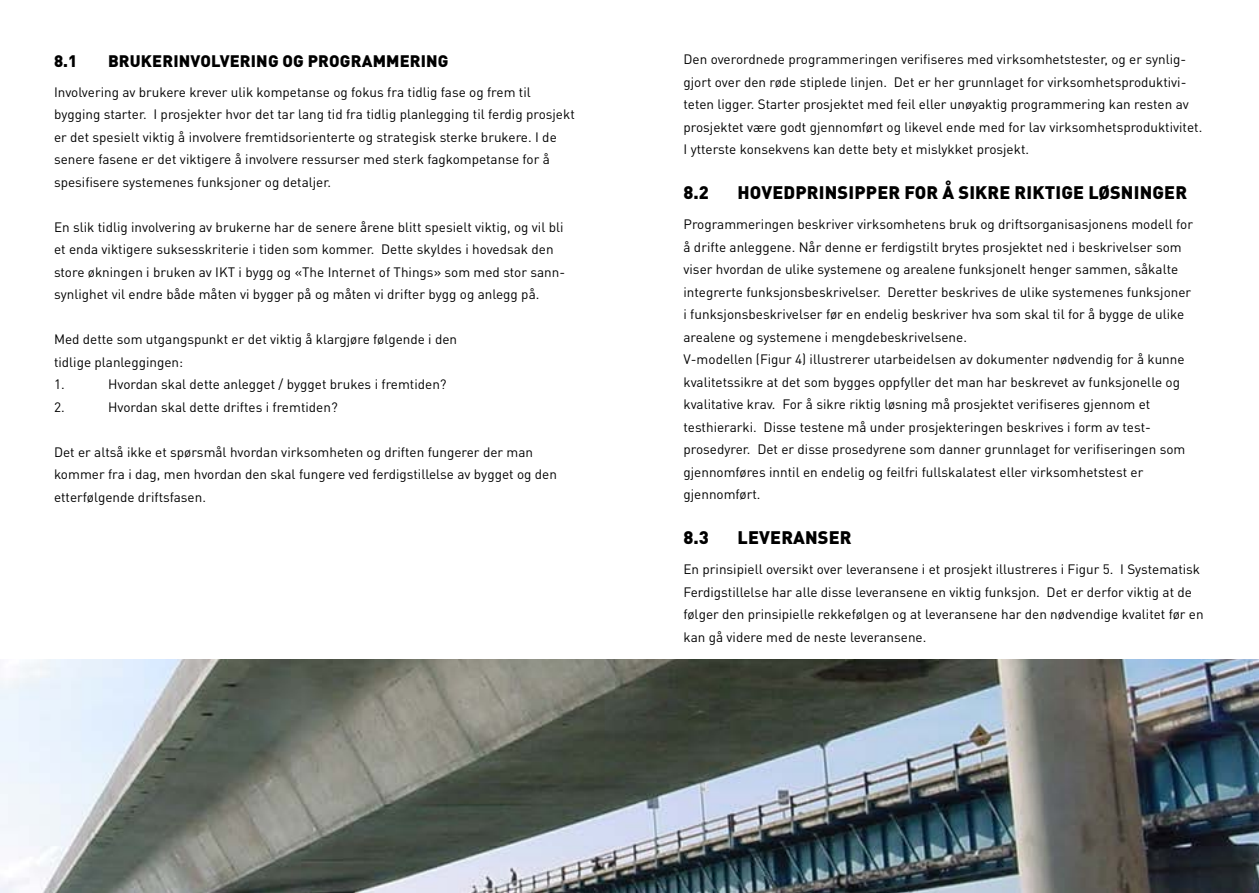
<style>
.page{position:relative;width:1259px;height:893px;background:#fff}
.page>*{position:absolute;margin:0;border:0;box-sizing:border-box;transform-origin:0 0}
.t1{font:900 18px "DIN Pro";letter-spacing:.01em;color:#000}
.t2{font:900 16.5px "DIN Pro";letter-spacing:.01em;color:#000}
.t3{font:13.5px/22.5px "DIN Pro";color:#000}
</style>
<div class="page">
<img style="left:0;top:660px;width:1259px;height:233px">
<p class="t2" style="left:54px;top:49px;width:25px">8.1</p>
<p class="t2" style="left:108px;top:49px;width:342px">BRUKERINVOLVERING OG PROGRAMMERING</p>
<p class="t3" style="left:54px;top:80px;width:522px">Involvering av brukere krever ulik kompetanse og fokus fra tidlig fase og frem til bygging starter. I prosjekter hvor det tar lang tid fra tidlig planlegging til ferdig prosjekt er det spesielt viktig å involvere fremtidsorienterte og strategisk sterke brukere. I de senere fasene er det viktigere å involvere ressurser med sterk fagkompetanse for å spesifisere systemenes funksjoner og detaljer.</p>
<p class="t3" style="left:54px;top:215px;width:513px">En slik tidlig involvering av brukerne har de senere årene blitt spesielt viktig, og vil bli et enda viktigere suksesskriterie i tiden som kommer. Dette skyldes i hovedsak den store økningen i bruken av IKT i bygg og «The Internet of Things» som med stor sann&shy;synlighet vil endre både måten vi bygger på og måten vi drifter bygg og anlegg på.</p>
<p class="t3" style="left:54px;top:327px;width:405px">Med dette som utgangspunkt er det viktig å klargjøre følgende i den tidlige planleggingen:<br>1.</p>
<p class="t3" style="left:108px;top:372px;width:340px">Hvordan skal dette anlegget / bygget brukes i fremtiden?</p>
<p class="t3" style="left:54px;top:395px;width:12px">2.</p>
<p class="t3" style="left:108px;top:395px;width:231px">Hvordan skal dette driftes i fremtiden?</p>
<p class="t3" style="left:54px;top:440px;width:504px">Det er altså ikke et spørsmål hvordan virksomheten og driften fungerer der man kommer fra i dag, men hvordan den skal fungere ved ferdigstillelse av bygget og den etterfølgende driftsfasen.</p>
<p class="t3" style="left:683px;top:48px;width:520px">Den overordnede programmeringen verifiseres med virksomhetstester, og er synlig&shy;gjort over den røde stiplede linjen. Det er her grunnlaget for virksomhetsproduktivi&shy;teten ligger. Starter prosjektet med feil eller unøyaktig programmering kan resten av prosjektet være godt gjennomført og likevel ende med for lav virksomhetsproduktivitet.<br>I ytterste konsekvens kan dette bety et mislykket prosjekt.</p>
<h1 class="t1" style="left:683px;top:181px;width:27px">8.2</h1>
<h1 class="t1" style="left:737px;top:181px;width:451px">HOVEDPRINSIPPER FOR Å SIKRE RIKTIGE LØSNINGER</h1>
<p class="t3" style="left:683px;top:213px;width:511px">Programmeringen beskriver virksomhetens bruk og driftsorganisasjonens modell for å drifte anleggene. Når denne er ferdigstilt brytes prosjektet ned i beskrivelser som viser hvordan de ulike systemene og arealene funksjonelt henger sammen, såkalte integrerte funksjonsbeskrivelser. Deretter beskrives de ulike systemenes funksjoner i funksjonsbeskrivelser før en endelig beskriver hva som skal til for å bygge de ulike arealene og systemene i mengdebeskrivelsene.<br>V-modellen (Figur 4) illustrerer utarbeidelsen av dokumenter nødvendig for å kunne kvalitetssikre at det som bygges oppfyller det man har beskrevet av funksjonelle og kvalitative krav. For å sikre riktig løsning må prosjektet verifiseres gjennom et testhierarki. Disse testene må under prosjekteringen beskrives i form av test&shy;prosedyrer. Det er disse prosedyrene som danner grunnlaget for verifiseringen som gjennomføres inntil en endelig og feilfri fullskalatest eller virksomhetstest er gjennomført.</p>
<h1 class="t1" style="left:683px;top:526px;width:27px">8.3</h1>
<h1 class="t1" style="left:737px;top:526px;width:116px">LEVERANSER</h1>
<p class="t3" style="left:683px;top:558px;width:521px">En prinsipiell oversikt over leveransene i et prosjekt illustreres i Figur 5. I Systematisk Ferdigstillelse har alle disse leveransene en viktig funksjon. Det er derfor viktig at de følger den prinsipielle rekkefølgen og at leveransene har den nødvendige kvalitet før en kan gå videre med de neste leveransene.</p>
</div>
